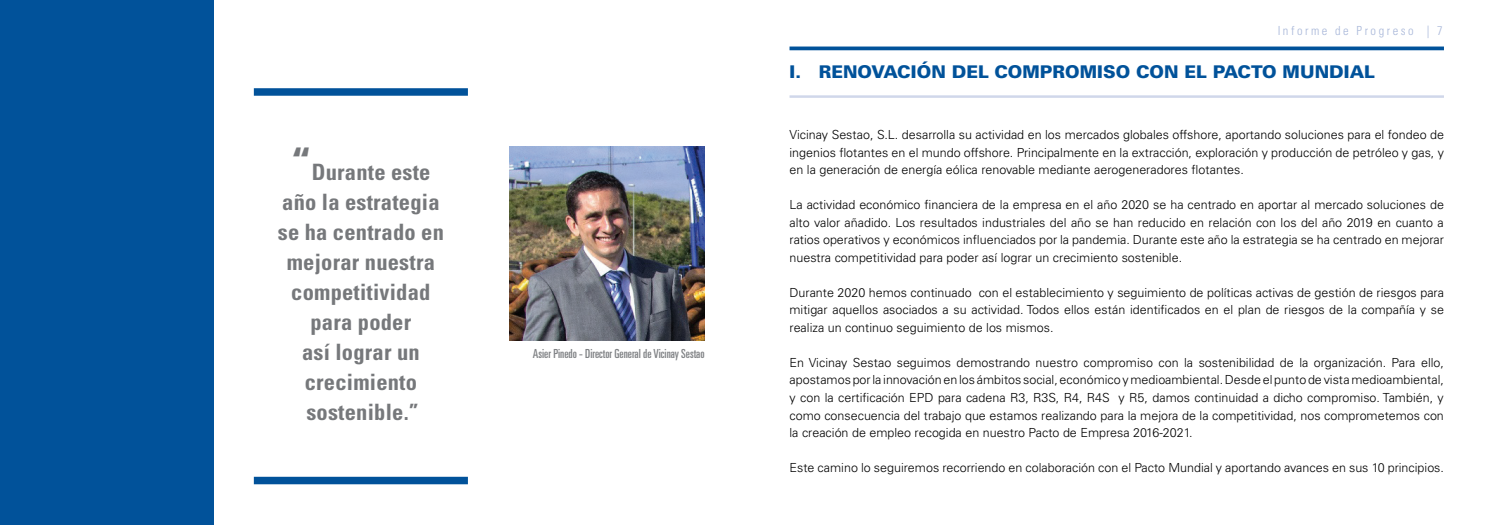
<style>
.page{position:relative;width:1489px;height:525px;background:#fff}
.page>*{position:absolute;margin:0;border:0;box-sizing:border-box;transform-origin:0 0}
.t1{font:700 condensed 22.5px/30px "Univers LT Std";letter-spacing:.01em;color:#76787b;text-align:center}
.t2{font:900 17.5px "Univers LT Std";color:#01529a}
.t3{font:300 12.5px/17.5px "Univers LT Std";color:#000;text-align:justify}
.t4{font:ultra-condensed 12.5px "Univers LT Std";color:#808285}
.t5{font:300 condensed 12.5px "Univers LT Std";letter-spacing:.2em;color:#a8b7d9}
.s1{font-size:45px}
</style>
<div class="page">
<svg style="left:789px;top:46px;width:654px;height:4px;background:#2268a7"></svg>
<hr style="left:789px;top:95px;width:654px;height:3px;background:#d0d7ea">
<img style="left:509px;top:146px;width:195px;height:194px">
<div style="left:254px;top:88px;width:214px;height:8px;background:#01529a"></div>
<div style="left:254px;top:476px;width:214px;height:8px;background:#01529a"></div>
<div style="left:0;top:0;width:213px;height:524px;background:#01529a"></div>
<h1 class="t1" style="left:278px;top:157px;width:168px"><span class="s1">“</span>Durante este año la estrategia se ha centrado en mejorar nuestra competitividad para poder<br>así lograr un crecimiento sostenible.”</h1>
<p class="t4" style="left:533px;top:346px;width:173px">Asier Pinedo - Director General de Vicinay Sestao</p>
<p class="t5" style="left:1277px;top:24px;width:167px">Informe de Progreso | 7</p>
<h2 class="t2" style="left:789px;top:61px;width:587px">I. RENOVACIÓN DEL COMPROMISO CON EL PACTO MUNDIAL</h2>
<p class="t3" style="left:789px;top:126px;width:656px">Vicinay Sestao, S.L. desarrolla su actividad en los mercados globales offshore, aportando soluciones para el fondeo de ingenios flotantes en el mundo offshore. Principalmente en la extracción, exploración y producción de petróleo y gas, y en la generación de energía eólica renovable mediante aerogeneradores flotantes.</p>
<p class="t3" style="left:789px;top:196px;width:656px">La actividad económico financiera de la empresa en el año 2020 se ha centrado en aportar al mercado soluciones de alto valor añadido. Los resultados industriales del año se han reducido en relación con los del año 2019 en cuanto a ratios operativos y económicos influenciados por la pandemia. Durante este año la estrategia se ha centrado en mejorar nuestra competitividad para poder así lograr un crecimiento sostenible.</p>
<p class="t3" style="left:789px;top:283px;width:656px">Durante 2020 hemos continuado con el establecimiento y seguimiento de políticas activas de gestión de riesgos para mitigar aquellos asociados a su actividad. Todos ellos están identificados en el plan de riesgos de la compañía y se realiza un continuo seguimiento de los mismos.</p>
<p class="t3" style="left:789px;top:353px;width:656px">En Vicinay Sestao seguimos demostrando nuestro compromiso con la sostenibilidad de la organización. Para ello, apostamos por la innovación en los ámbitos social, económico y medioambiental. Desde el punto de vista medioambiental, y con la certificación EPD para cadena R3, R3S, R4, R4S y R5, damos continuidad a dicho compromiso. También, y como consecuencia del trabajo que estamos realizando para la mejora de la competitividad, nos comprometemos con la creación de empleo recogida en nuestro Pacto de Empresa 2016-2021.</p>
<p class="t3" style="left:789px;top:458px;width:656px">Este camino lo seguiremos recorriendo en colaboración con el Pacto Mundial y aportando avances en sus 10 principios.</p>
</div>
